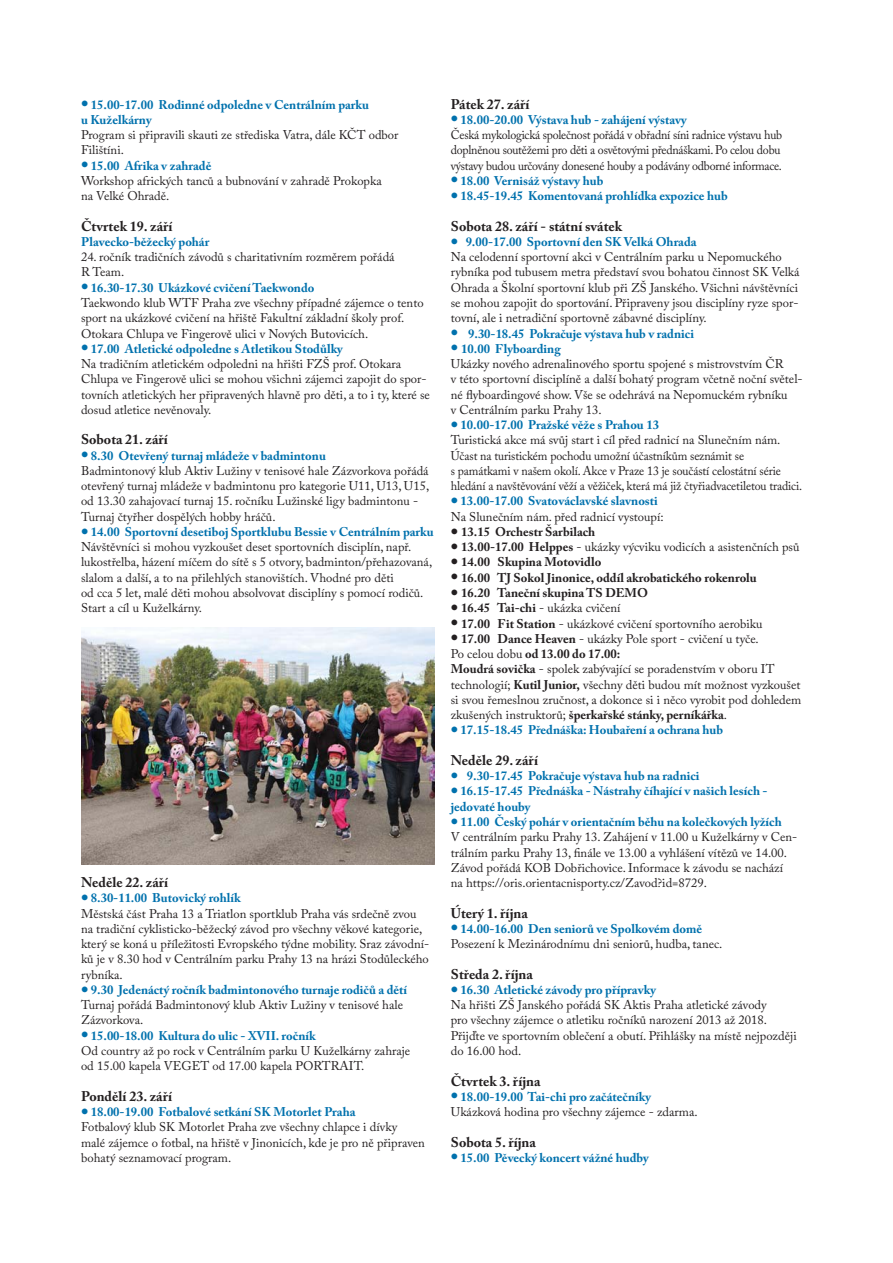
<style>
.page{position:relative;width:893px;height:1263px;background:#fff}
.page>*{position:absolute;margin:0;border:0;box-sizing:border-box;transform-origin:0 0}
.t1{font:700 13.95px "Adobe Caslon Pro";color:#231f20}
.t2{font:12.6px/15.3px "Adobe Caslon Pro";color:#231f20}
.t3{font:700 12.6px/15.3px "Adobe Caslon Pro";color:#0071ad}
.t4{font:700 12.6px "Adobe Caslon Pro";color:#231f20}
.t5{font:12.6px/15.3px "Adobe Caslon Pro";letter-spacing:-.02em;color:#231f20;scale:.95 1}
.s1{font-weight:700}
.s2{font-weight:400}
</style>
<div class="page">
<img style="left:81px;top:628px;width:353px;height:236px">
<div style="left:438px;top:1232px;width:16px;height:16px;border:2px solid #fff;border-radius:50%"></div>
<svg style="left:438px;top:1239px;width:16px;height:2px"></svg>
<div style="left:441px;top:1235px;width:10px;height:10px;border:2px solid #fff;border-radius:50%"></div>
<div style="left:3px;top:624px;width:15px;height:15px;border:2px solid #fff;border-radius:50%"></div>
<div style="left:874px;top:624px;width:16px;height:15px;border:2px solid #fff;border-radius:50%"></div>
<svg style="left:881px;top:624px;width:2px;height:15px"></svg>
<p class="t3" style="left:81px;top:98px;width:290px;text-indent:10px">15.00-17.00 Rodinné odpoledne v Centrálním parku u Kuželkárny</p>
<p class="t2" style="left:81px;top:129px;width:319px">Program si připravili skauti ze střediska Vatra, dále KČT odbor<br>Filištíni.</p>
<p class="t3" style="left:91px;top:159px;width:122px">15.00 Afrika v zahradě</p>
<p class="t2" style="left:81px;top:175px;width:302px">Workshop afrických tanců a bubnování v zahradě Prokopka na Velké Ohradě.</p>
<p class="t1" style="left:81px;top:221px;width:93px">Čtvrtek 19. září</p>
<p class="t3" style="left:81px;top:236px;width:130px">Plavecko-běžecký pohár</p>
<p class="t2" style="left:81px;top:251px;width:315px">24. ročník tradičních závodů s charitativním rozměrem pořádá<br>R Team.</p>
<p class="t3" style="left:91px;top:281px;width:225px">16.30-17.30 Ukázkové cvičení Taekwondo</p>
<p class="t2" style="left:81px;top:297px;width:344px">Taekwondo klub WTF Praha zve všechny případné zájemce o tento sport na ukázkové cvičení na hřiště Fakultní základní školy prof.<br>Otokara Chlupa ve Fingerově ulici v Nových Butovicích.</p>
<p class="t3" style="left:91px;top:343px;width:253px">17.00 Atletické odpoledne s Atletikou Stodůlky</p>
<p class="t2" style="left:81px;top:358px;width:350px">Na tradičním atletickém odpoledni na hřišti FZŠ prof. Otokara Chlupa ve Fingerově ulici se mohou všichni zájemci zapojit do spor&shy;tovních atletických her připravených hlavně pro děti, a to i ty, které se dosud atletice nevěnovaly.</p>
<p class="t1" style="left:81px;top:434px;width:88px">Sobota 21. září</p>
<p class="t3" style="left:91px;top:449px;width:236px">8.30 Otevřený turnaj mládeže v badmintonu</p>
<p class="t2" style="left:81px;top:465px;width:350px">Badmintonový klub Aktiv Lužiny v tenisové hale Zázvorkova pořádá otevřený turnaj mládeže v badmintonu pro kategorie U11, U13, U15, od 13.30 zahajovací turnaj 15. ročníku Lužinské ligy badmintonu - Turnaj čtyřher dospělých hobby hráčů.</p>
<p class="t3" style="left:91px;top:526px;width:344px">14.00 Sportovní desetiboj Sportklubu Bessie v Centrálním parku</p>
<p class="t2" style="left:81px;top:541px;width:353px">Návštěvníci si mohou vyzkoušet deset sportovních disciplín, např. lukostřelba, házení míčem do sítě s 5 otvory, badminton/přehazovaná, slalom a další, a to na přilehlých stanovištích. Vhodné pro děti<br>od cca 5 let, malé děti mohou absolvovat disciplíny s pomocí rodičů.<br>Start a cíl u Kuželkárny.</p>
<p class="t1" style="left:81px;top:877px;width:89px">Neděle 22. září</p>
<p class="t3" style="left:91px;top:892px;width:151px">8.30-11.00 Butovický rohlík</p>
<p class="t2" style="left:81px;top:907px;width:350px">Městská část Praha 13 a Triatlon sportklub Praha vás srdečně zvou na tradiční cyklisticko-běžecký závod pro všechny věkové kategorie, který se koná u příležitosti Evropského týdne mobility. Sraz závodní&shy;ků je v 8.30 hod v Centrálním parku Prahy 13 na hrázi Stodůleckého rybníka.</p>
<p class="t3" style="left:91px;top:984px;width:318px">9.30 Jedenáctý ročník badmintonového turnaje rodičů a dětí</p>
<p class="t2" style="left:81px;top:999px;width:324px">Turnaj pořádá Badmintonový klub Aktiv Lužiny v tenisové hale<br>Zázvorkova.</p>
<p class="t3" style="left:91px;top:1029px;width:226px">15.00-18.00 Kultura do ulic - XVII. ročník</p>
<p class="t2" style="left:81px;top:1045px;width:331px">Od country až po rock v Centrálním parku U Kuželkárny zahraje od 15.00 kapela VEGET od 17.00 kapela PORTRAIT.</p>
<p class="t1" style="left:81px;top:1091px;width:93px">Pondělí 23. září</p>
<p class="t3" style="left:91px;top:1106px;width:266px">18.00-19.00 Fotbalové setkání SK Motorlet Praha</p>
<p class="t2" style="left:81px;top:1121px;width:345px">Fotbalový klub SK Motorlet Praha zve všechny chlapce i dívky<br>malé zájemce o fotbal, na hřiště v Jinonicích, kde je pro ně připraven bohatý seznamovací program.</p>
<p class="t1" style="left:451px;top:99px;width:80px">Pátek 27. září</p>
<p class="t3" style="left:461px;top:114px;width:227px">18.00-20.00 Výstava hub - zahájení výstavy</p>
<p class="t5" style="left:451px;top:129px;width:350px">Česká mykologická společnost pořádá v obřadní síni radnice výstavu hub doplněnou soutěžemi pro děti a osvětovými přednáškami. Po celou dobu výstavy budou určovány donesené houby a podávány odborné informace.</p>
<p class="t3" style="left:461px;top:175px;width:269px">18.00 Vernisáž výstavy hub<br>18.45-19.45 Komentovaná prohlídka expozice hub</p>
<p class="t1" style="left:451px;top:221px;width:173px">Sobota 28. září - státní svátek</p>
<p class="t3" style="left:466px;top:236px;width:232px">9.00-17.00 Sportovní den SK Velká Ohrada</p>
<p class="t2" style="left:451px;top:251px;width:350px">Na celodenní sportovní akci v Centrálním parku u Nepomuckého rybníka pod tubusem metra představí svou bohatou činnost SK Velká Ohrada a Školní sportovní klub při ZŠ Janského. Všichni návštěvníci se mohou zapojit do sportování. Připraveny jsou disciplíny ryze spor&shy;tovní, ale i netradiční sportovně zábavné disciplíny.</p>
<p class="t3" style="left:461px;top:327px;width:234px;text-indent:7px">9.30-18.45 Pokračuje výstava hub v radnici<br>10.00 Flyboarding</p>
<p class="t2" style="left:451px;top:358px;width:353px">Ukázky nového adrenalinového sportu spojené s mistrovstvím ČR<br>v této sportovní disciplíně a další bohatý program včetně noční světel&shy;né flyboardingové show. Vše se odehrává na Nepomuckém rybníku<br>v Centrálním parku Prahy 13.</p>
<p class="t3" style="left:461px;top:419px;width:200px">10.00-17.00 Pražské věže s Prahou 13</p>
<p class="t2" style="left:451px;top:434px;width:353px">Turistická akce má svůj start i cíl před radnicí na Slunečním nám.<br>Účast na turistickém pochodu umožní účastníkům seznámit se<br>s památkami v našem okolí. Akce v Praze 13 je součástí celostátní série hledání a navštěvování věží a věžiček, která má již čtyřiadvacetiletou tradici.</p>
<p class="t3" style="left:461px;top:495px;width:199px">13.00-17.00 Svatováclavské slavnosti</p>
<p class="t2" style="left:451px;top:510px;width:214px">Na Slunečním nám. před radnicí vystoupí:</p>
<p class="t4" style="left:461px;top:527px;width:136px">13.15 Orchestr Šarbilach</p>
<p class="t2" style="left:461px;top:541px;width:340px"><span class="s1">13.00-17.00 Helppes</span> - ukázky výcviku vodicích a asistenčních psů</p>
<p class="t4" style="left:461px;top:557px;width:142px">14.00 Skupina Motovidlo</p>
<p class="t4" style="left:461px;top:573px;width:297px">16.00 TJ Sokol Jinonice, oddíl akrobatického rokenrolu</p>
<p class="t4" style="left:461px;top:588px;width:188px">16.20 Taneční skupina TS DEMO</p>
<p class="t2" style="left:461px;top:602px;width:161px"><span class="s1">16.45 Tai-chi</span> - ukázka cvičení</p>
<p class="t2" style="left:461px;top:617px;width:303px"><span class="s1">17.00 Fit Station</span> - ukázkové cvičení sportovního aerobiku</p>
<p class="t2" style="left:461px;top:633px;width:299px"><span class="s1">17.00 Dance Heaven</span> - ukázky Pole sport - cvičení u tyče.</p>
<p class="t4" style="left:451px;top:649px;width:171px"><span class="s2">Po celou dobu</span> od 13.00 do 17.00:</p>
<p class="t2" style="left:451px;top:663px;width:325px"><span class="s1">Moudrá sovička</span> - spolek zabývající se poradenstvím v oboru IT</p>
<p class="t2" style="left:451px;top:678px;width:351px">technologií; <span class="s1">Kutil Junior,</span> všechny děti budou mít možnost vyzkoušet</p>
<p class="t2" style="left:451px;top:694px;width:352px">si svou řemeslnou zručnost, a dokonce si i něco vyrobit pod dohledem</p>
<p class="t4" style="left:451px;top:710px;width:278px"><span class="s2">zkušených instruktorů;</span> šperkařské stánky, perníkářka<span class="s2">.</span></p>
<p class="t3" style="left:461px;top:724px;width:264px">17.15-18.45 Přednáška: Houbaření a ochrana hub</p>
<p class="t1" style="left:451px;top:755px;width:89px">Neděle 29. září</p>
<p class="t3" style="left:467px;top:770px;width:234px">9.30-17.45 Pokračuje výstava hub na radnici</p>
<p class="t3" style="left:461px;top:785px;width:308px">16.15-17.45 Přednáška - Nástrahy číhající v našich lesích -</p>
<p class="t3" style="left:451px;top:801px;width:81px">jedovaté houby</p>
<p class="t3" style="left:461px;top:816px;width:323px">11.00 Český pohár v orientačním běhu na kolečkových lyžích</p>
<p class="t2" style="left:451px;top:831px;width:348px">V centrálním parku Prahy 13. Zahájení v 11.00 u Kuželkárny v Cen&shy;trálním parku Prahy 13, finále ve 13.00 a vyhlášení vítězů ve 14.00.<br>Závod pořádá KOB Dobřichovice. Informace k závodu se nachází na https://oris.orientacnisporty.cz/Zavod?id=8729.</p>
<p class="t1" style="left:451px;top:908px;width:78px">Úterý 1. října</p>
<p class="t3" style="left:461px;top:923px;width:243px">14.00-16.00 Den seniorů ve Spolkovém domě</p>
<p class="t2" style="left:451px;top:938px;width:273px">Posezení k Mezinárodnímu dni seniorů, hudba, tanec.</p>
<p class="t1" style="left:451px;top:969px;width:84px">Středa 2. října</p>
<p class="t3" style="left:461px;top:984px;width:197px">16.30 Atletické závody pro přípravky</p>
<p class="t2" style="left:451px;top:999px;width:347px">Na hřišti ZŠ Janského pořádá SK Aktis Praha atletické závody<br>pro všechny zájemce o atletiku ročníků narození 2013 až 2018.<br>Přijďte ve sportovním oblečení a obutí. Přihlášky na místě nejpozději do 16.00 hod.</p>
<p class="t1" style="left:451px;top:1076px;width:91px">Čtvrtek 3. října</p>
<p class="t3" style="left:461px;top:1091px;width:192px">18.00-19.00 Tai-chi pro začátečníky</p>
<p class="t2" style="left:451px;top:1106px;width:248px">Ukázková hodina pro všechny zájemce - zdarma.</p>
<p class="t1" style="left:451px;top:1137px;width:87px">Sobota 5. října</p>
<p class="t3" style="left:461px;top:1152px;width:190px">15.00 Pěvecký koncert vážné hudby</p>
</div>
